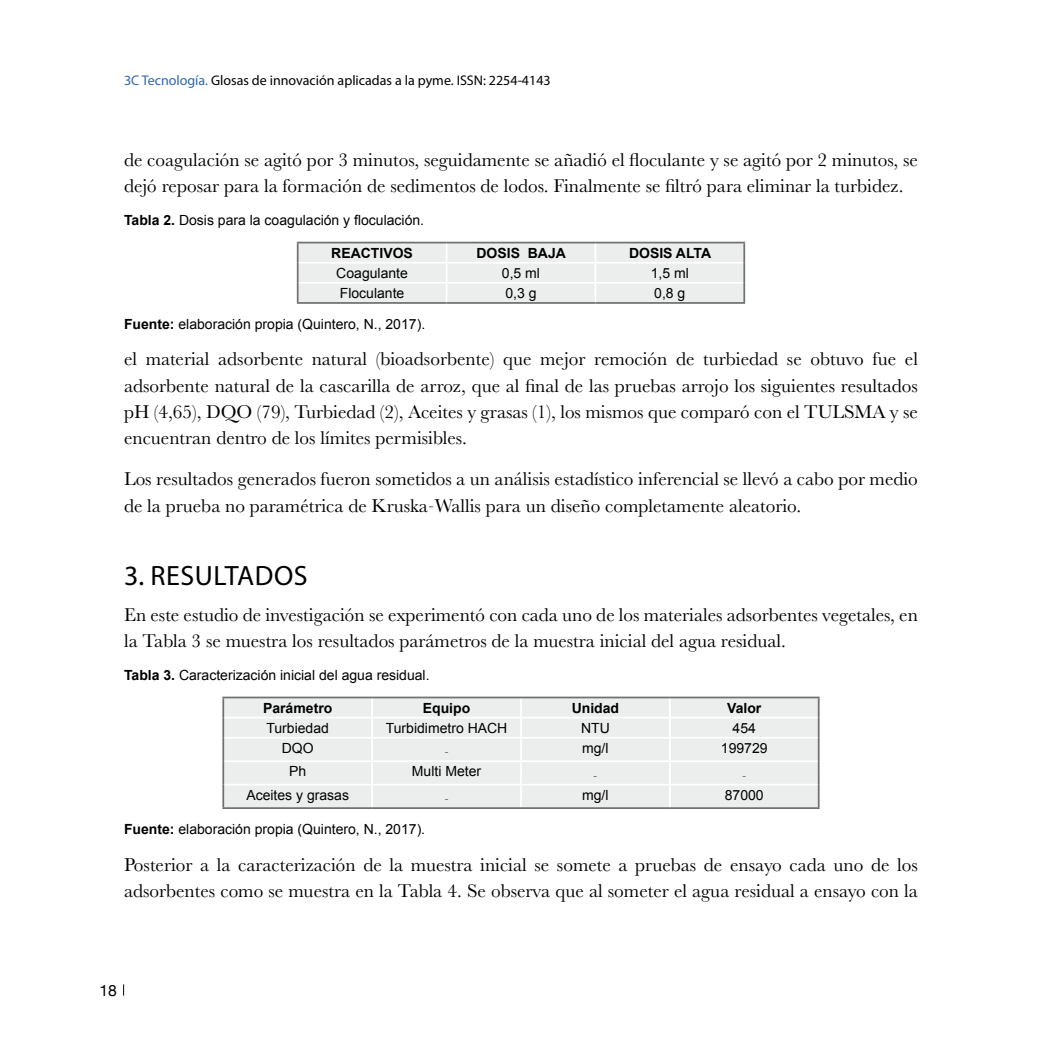
<style>
.page{position:relative;width:1042px;height:1042px;background:#fff}
.page>*{position:absolute;margin:0;border:0;box-sizing:border-box;transform-origin:0 0}
.t1{font:28px "Myriad Pro";letter-spacing:.02em;color:#000}
.t2{font:19.25px/26.2px "Baskerville";color:#000}
.t3{font:15.75px "Helvetica Neue";color:#000}
.t4{font:14px "Arial";color:#000}
.t5{font:14px "Myriad Pro";color:#000}
.t6{font:700 14px "Arial";color:#000}
.t7{font:100 14px "Helvetica Neue";color:#000}
.s1{color:#2e66ab}
.s2{font-weight:700}
.s3{font-family:"Helvetica Neue";font-weight:100}
</style>
<div class="page">
<hr style="left:297px;top:242px;width:149px;height:1px;background:#707172">
<hr style="left:446px;top:242px;width:149px;height:1px;background:#707172">
<hr style="left:595px;top:242px;width:150px;height:1px;background:#707172">
<svg style="left:297px;top:243px;width:448px;height:59px;background:#ebecec"></svg>
<hr style="left:297px;top:302px;width:149px;height:2px;background:#707172">
<hr style="left:446px;top:302px;width:149px;height:2px;background:#707172">
<hr style="left:595px;top:302px;width:150px;height:2px;background:#707172">
<div style="left:224px;top:698px;width:594px;height:109px;background:#eceded"></div>
<hr style="left:224px;top:717px;width:148px;height:1px;background:#fff">
<hr style="left:372px;top:717px;width:149px;height:1px;background:#fff">
<svg style="left:371px;top:698px;width:2px;height:39px"></svg>
<hr style="left:521px;top:717px;width:149px;height:1px;background:#fff">
<svg style="left:520px;top:698px;width:2px;height:39px"></svg>
<hr style="left:670px;top:717px;width:148px;height:1px;background:#fff">
<svg style="left:669px;top:698px;width:2px;height:39px"></svg>
<hr style="left:224px;top:737px;width:148px;height:1px;background:#fff">
<hr style="left:372px;top:737px;width:149px;height:1px;background:#fff">
<hr style="left:371px;top:738px;width:2px;height:22px;background:#fff">
<hr style="left:521px;top:737px;width:149px;height:1px;background:#fff">
<hr style="left:520px;top:738px;width:2px;height:22px;background:#fff">
<hr style="left:670px;top:737px;width:148px;height:1px;background:#fff">
<hr style="left:669px;top:738px;width:2px;height:22px;background:#fff">
<hr style="left:224px;top:760px;width:148px;height:2px;background:#fff">
<hr style="left:372px;top:760px;width:149px;height:2px;background:#fff">
<hr style="left:371px;top:762px;width:2px;height:22px;background:#fff">
<hr style="left:521px;top:760px;width:149px;height:2px;background:#fff">
<hr style="left:520px;top:762px;width:2px;height:22px;background:#fff">
<hr style="left:670px;top:760px;width:148px;height:2px;background:#fff">
<hr style="left:669px;top:762px;width:2px;height:22px;background:#fff">
<hr style="left:224px;top:784px;width:148px;height:1px;background:#fff">
<hr style="left:372px;top:784px;width:149px;height:1px;background:#fff">
<hr style="left:371px;top:785px;width:2px;height:22px;background:#fff">
<hr style="left:521px;top:784px;width:149px;height:1px;background:#fff">
<hr style="left:520px;top:785px;width:2px;height:22px;background:#fff">
<hr style="left:670px;top:784px;width:148px;height:1px;background:#fff">
<hr style="left:669px;top:785px;width:2px;height:22px;background:#fff">
<hr style="left:222px;top:696px;width:150px;height:2px;background:#707172">
<svg style="left:222px;top:698px;width:2px;height:19px"></svg>
<hr style="left:372px;top:696px;width:149px;height:2px;background:#707172">
<hr style="left:521px;top:696px;width:149px;height:2px;background:#707172">
<hr style="left:670px;top:696px;width:149px;height:2px;background:#707172">
<hr style="left:222px;top:717px;width:2px;height:21px;background:#707172">
<hr style="left:222px;top:738px;width:2px;height:23px;background:#707172">
<hr style="left:222px;top:761px;width:2px;height:23px;background:#707172">
<hr style="left:222px;top:784px;width:2px;height:23px;background:#707172">
<svg style="left:818px;top:698px;width:1px;height:109px"></svg>
<hr style="left:222px;top:807px;width:150px;height:2px;background:#707172">
<hr style="left:372px;top:807px;width:149px;height:2px;background:#707172">
<hr style="left:521px;top:807px;width:149px;height:2px;background:#707172">
<hr style="left:670px;top:807px;width:149px;height:2px;background:#707172">
<p class="t5" style="left:124px;top:72px;width:428px"><span class="s1">3C Tecnología.</span> Glosas de innovación aplicadas a la pyme. ISSN: 2254-4143</p>
<p class="t2" style="left:124px;top:147px;width:795px">de coagulación se agitó por 3 minutos, seguidamente se añadió el floculante y se agitó por 2 minutos, se dejó reposar para la formación de sedimentos de lodos. Finalmente se filtró para eliminar la turbidez.</p>
<p class="t4" style="left:124px;top:211px;width:302px"><span class="s2">Tabla 2.</span> Dosis para la coagulación y floculación.</p>
<p class="t6" style="left:331px;top:244px;width:83px">REACTIVOS</p>
<p class="t6" style="left:476px;top:244px;width:91px">DOSIS BAJA</p>
<p class="t6" style="left:629px;top:244px;width:84px">DOSIS ALTA</p>
<p class="t4" style="left:336px;top:264px;width:73px">Coagulante</p>
<p class="t4" style="left:502px;top:264px;width:40px">0,5 ml</p>
<p class="t4" style="left:651px;top:264px;width:40px">1,5 ml</p>
<p class="t4" style="left:340px;top:284px;width:66px">Floculante</p>
<p class="t4" style="left:505px;top:284px;width:33px">0,3 g</p>
<p class="t4" style="left:654px;top:284px;width:33px">0,8 g</p>
<p class="t4" style="left:124px;top:315px;width:303px"><span class="s2">Fuente:</span> elaboración propia (Quintero, N., 2017).</p>
<p class="t2" style="left:124px;top:346px;width:795px;text-align:justify">el material adsorbente natural (bioadsorbente) que mejor remoción de turbiedad se obtuvo fue el adsorbente natural de la cascarilla de arroz, que al final de las pruebas arrojo los siguientes resultados pH (4,65), DQO (79), Turbiedad (2), Aceites y grasas (1), los mismos que comparó con el TULSMA y se encuentran dentro de los límites permisibles.</p>
<p class="t2" style="left:124px;top:466px;width:795px">Los resultados generados fueron sometidos a un análisis estadístico inferencial se llevó a cabo por medio de la prueba no paramétrica de Kruska<span class="s3">-</span>Wallis para un diseño completamente aleatorio.</p>
<h1 class="t1" style="left:124px;top:558px;width:185px">3. RESULTADOS</h1>
<p class="t2" style="left:124px;top:602px;width:795px">En este estudio de investigación se experimentó con cada uno de los materiales adsorbentes vegetales, en la Tabla 3 se muestra los resultados parámetros de la muestra inicial del agua residual.</p>
<p class="t4" style="left:124px;top:665px;width:307px"><span class="s2">Tabla 3.</span> Caracterización inicial del agua residual.</p>
<p class="t6" style="left:263px;top:698px;width:71px">Parámetro</p>
<p class="t6" style="left:423px;top:698px;width:49px">Equipo</p>
<p class="t6" style="left:572px;top:698px;width:49px">Unidad</p>
<p class="t6" style="left:727px;top:698px;width:36px">Valor</p>
<p class="t4" style="left:266px;top:719px;width:64px">Turbiedad</p>
<p class="t4" style="left:386px;top:719px;width:123px">Turbidimetro HACH</p>
<p class="t4" style="left:581px;top:719px;width:30px">NTU</p>
<p class="t4" style="left:732px;top:719px;width:25px">454</p>
<p class="t4" style="left:282px;top:739px;width:33px">DQO</p>
<p class="t7" style="left:444px;top:740px;width:6px">-</p>
<p class="t4" style="left:582px;top:739px;width:28px">mg/l</p>
<p class="t4" style="left:721px;top:739px;width:48px">199729</p>
<p class="t4" style="left:289px;top:762px;width:19px">Ph</p>
<p class="t4" style="left:412px;top:762px;width:71px">Multi Meter</p>
<p class="t4" style="left:246px;top:786px;width:104px">Aceites y grasas</p>
<p class="t7" style="left:444px;top:787px;width:6px">-</p>
<p class="t4" style="left:582px;top:786px;width:28px">mg/l</p>
<p class="t4" style="left:725px;top:786px;width:40px">87000</p>
<p class="t4" style="left:124px;top:820px;width:303px"><span class="s2">Fuente:</span> elaboración propia (Quintero, N., 2017).</p>
<p class="t2" style="left:124px;top:851px;width:795px">Posterior a la caracterización de la muestra inicial se somete a pruebas de ensayo cada uno de los adsorbentes como se muestra en la Tabla 4. Se observa que al someter el agua residual a ensayo con la</p>
<p class="t3" style="left:99px;top:979px;width:19px">18</p>
</div>
